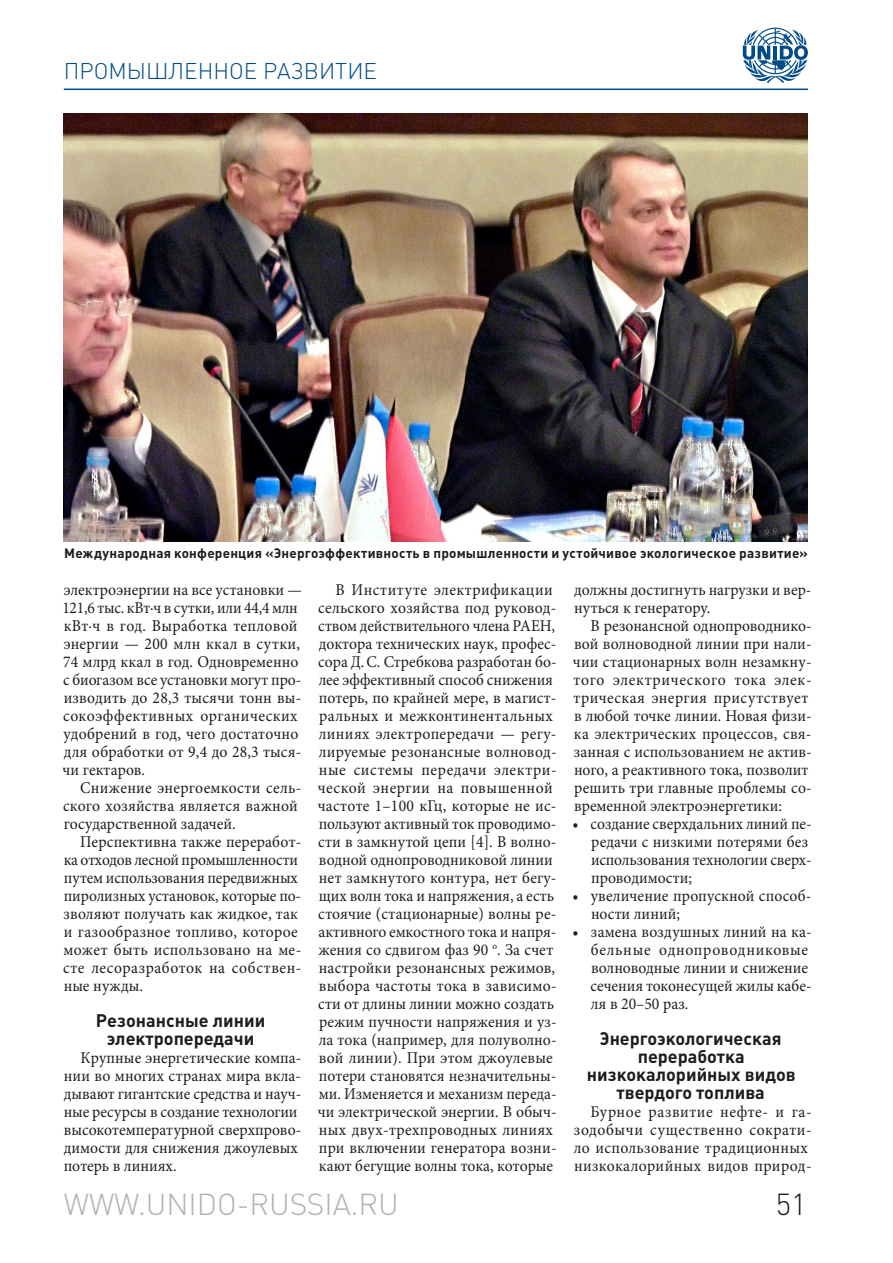
<style>
.page{position:relative;width:893px;height:1263px;background:#fff}
.page>*{position:absolute;margin:0;border:0;box-sizing:border-box;transform-origin:0 0}
.t1{font:30px "Plumb Light C";color:#b3b2b2}
.t2{font:30px "Plumb Light C";color:#1d1d1b}
.t3{font:22.5px "Plumb Light C";color:#004b89}
.t4{font:18px/18px "Plumb Bold C";color:#1d1d1b;text-align:center}
.t5{font:16.5px/18px "Minion Pro";letter-spacing:.005em;color:#1d1d1b;scale:.95 1}
.t6{font:16.5px/18px "Minion Pro";letter-spacing:.005em;color:#1d1d1b;scale:.94 1}
.t7{font:13.5px "Plumb Bold C";letter-spacing:.015em;color:#1d1d1b}
</style>
<div class="page">
<hr style="left:64px;top:89px;width:744px;height:1px;background:#004b89">
<img style="left:64px;top:114px;width:743px;height:427px">
<svg style="left:743px;top:28px;width:65px;height:55px"></svg>
<h2 class="t3" style="left:64px;top:58px;width:17px">ПРОМЫШЛЕННОЕ</h2>
<h2 class="t3" style="left:263px;top:58px;width:56px">РАЗВИТИЕ</h2>
<p class="t7" style="left:64px;top:546px;width:745px">Международная конференция «Энергоэффективность в промышленности и устойчивое экологическое развитие»</p>
<p class="t5" style="left:62px;top:580px;width:254px">электроэнергии на все установки —<br>121,6 тыс. кВт∙ч в сутки, или 44,4 млн кВт∙ч в год. Выработка тепловой энергии — 200 млн ккал в сутки,<br>74 млрд ккал в год. Одновременно с биогазом все установки могут про&shy;изводить до 28,3 тысячи тонн вы&shy;сокоэффективных органических удобрений в год, чего достаточно для обработки от 9,4 до 28,3 тыся&shy;чи гектаров.</p>
<p class="t5" style="left:63px;top:778px;width:252px;text-indent:17px">Снижение энергоемкости сель&shy;ского хозяйства является важной государственной задачей.</p>
<p class="t5" style="left:63px;top:832px;width:252px;text-indent:17px">Перспективна также переработ&shy;ка отходов лесной промышленности путем использования передвижных пиролизных установок, которые по&shy;зволяют получать как жидкое, так и газообразное топливо, которое может быть использовано на ме&shy;сте лесоразработок на собствен&shy;ные нужды.</p>
<p class="t4" style="left:96px;top:1011px;width:171px">Резонансные линии электропередачи</p>
<p class="t5" style="left:64px;top:1048px;width:252px;text-indent:17px">Крупные энергетические компа&shy;нии во многих странах мира вкла&shy;дывают гигантские средства и науч&shy;ные ресурсы в создание технологии высокотемпературной сверхпрово&shy;димости для снижения джоулевых потерь в линиях.</p>
<p class="t5" style="left:318px;top:580px;width:252px;text-indent:17px">В Институте электрификации сельского хозяйства под руковод&shy;ством действительного члена РАЕН</p>
<p class="t6" style="left:318px;top:616px;width:256px;text-indent:234px">, доктора технических наук, профес&shy;сора Д. С. Стребкова разработан бо&shy;лее эффективный способ снижения потерь, по крайней мере, в магист&shy;ральных и межконтинентальных линиях электропередачи — регу&shy;лируемые резонансные волновод&shy;ные системы передачи электри&shy;ческой энергии на повышенной частоте 1–100 кГц, которые не ис&shy;пользуют активный ток проводимо&shy;сти в замкнутой цепи [4]. В волно&shy;водной однопроводниковой линии нет замкнутого контура, нет бегу&shy;щих волн тока и напряжения, а есть стоячие (стационарные) волны ре&shy;активного емкостного тока и напря&shy;жения со сдвигом фаз 90 <sup>о</sup>. За счет настройки резонансных режимов, выбора частоты тока в зависимо&shy;сти от длины линии можно создать режим пучности напряжения и уз&shy;ла тока (например, для полуволно&shy;вой линии). При этом джоулевые потери становятся незначительны&shy;ми. Изменяется и механизм переда&shy;чи электрической энергии. В обыч&shy;ных двух-трехпроводных линиях при включении генератора возни&shy;кают бегущие волны тока, которые</p>
<p class="t5" style="left:574px;top:580px;width:251px">должны достигнуть нагрузки и вер&shy;нуться к генератору.</p>
<p class="t5" style="left:573px;top:616px;width:253px;text-indent:18px">В резонансной однопроводнико&shy;вой волноводной линии при нали&shy;чии стационарных волн незамкну&shy;того электрического тока элек&shy;трическая энергия присутствует в любой точке линии. Новая физи&shy;ка электрических процессов, свя&shy;занная с использованием не актив&shy;ного, а реактивного тока, позволит решить три главные проблемы со&shy;временной электроэнергетики:</p>
<p class="t5" style="left:591px;top:814px;width:234px;text-indent:-18px">• создание сверхдальних линий пе&shy;редачи с низкими потерями без использования технологии сверх&shy;проводимости;</p>
<p class="t5" style="left:591px;top:886px;width:234px;text-indent:-18px">• увеличение пропускной способ&shy;ности линий;</p>
<p class="t5" style="left:590px;top:922px;width:234px;text-indent:-18px">• замена воздушных линий на ка&shy;бельные однопроводниковые волноводные линии и снижение сечения токонесущей жилы кабе&shy;ля в 20–50 раз.</p>
<p class="t4" style="left:587px;top:1029px;width:210px">Энергоэкологическая переработка низкокалорийных видов твердого топлива</p>
<p class="t5" style="left:574px;top:1102px;width:252px;text-indent:17px">Бурное развитие нефте- и га&shy;зодобычи существенно сократи&shy;ло использование традиционных низкокалорийных видов природ-</p>
<h1 class="t1" style="left:64px;top:1187px;width:26px">WWW</h1>
<h1 class="t1" style="left:138px;top:1187px;width:239px">.UNIDO-RUSSIA.RU</h1>
<h1 class="t2" style="left:776px;top:1187px;width:32px">51</h1>
</div>
